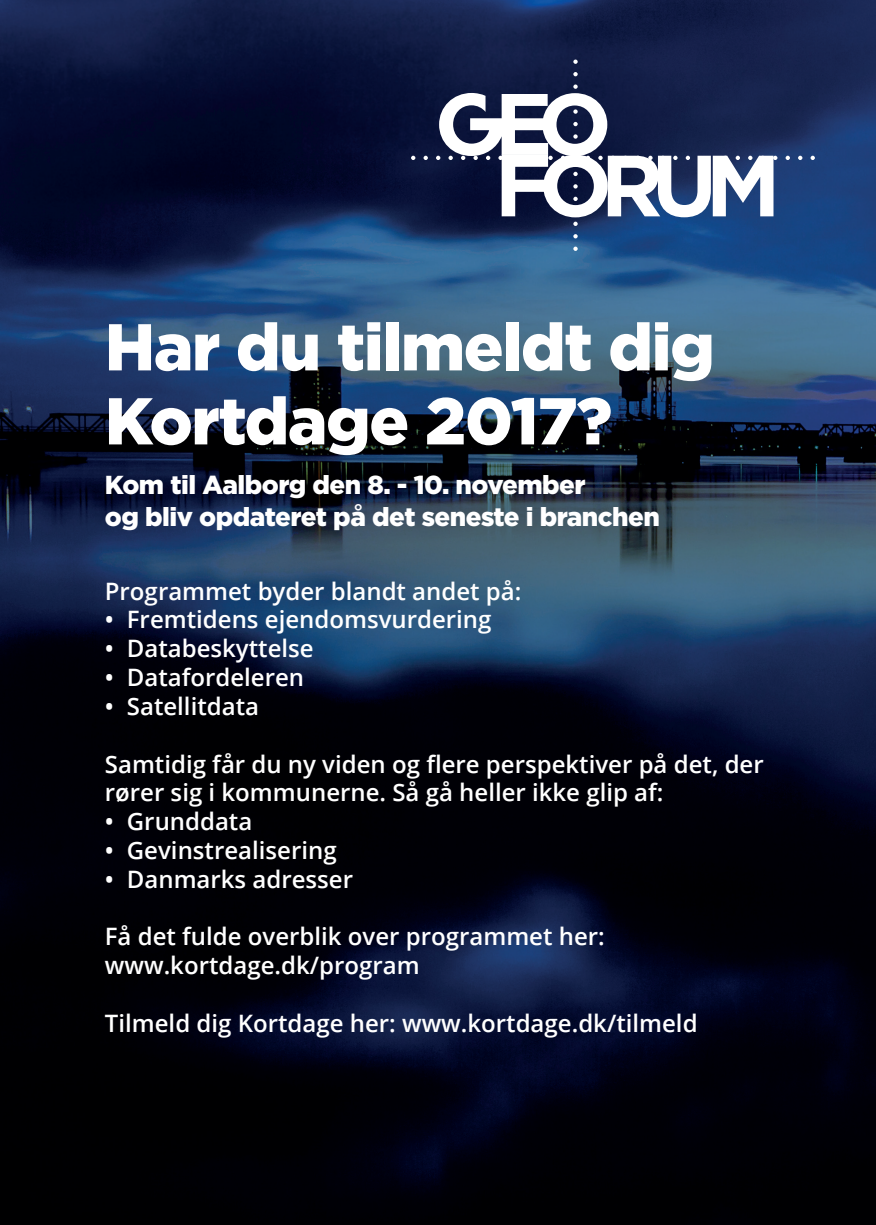
<style>
.page{position:relative;width:876px;height:1225px;background:#fff}
.page>*{position:absolute;margin:0;border:0;box-sizing:border-box;transform-origin:0 0}
.t1{font:900 66px/74px "Gotham";letter-spacing:-.02em;color:#fff}
.t2{font:900 26px/32px "Gotham";letter-spacing:-.02em;color:#fff}
.t3{font:600 24px/28.8px "Open Sans";color:#fff}
</style>
<div class="page">
<img style="left:0;top:0;width:876px;height:1224px">
<svg style="left:424px;top:156px;width:4px;height:4px"></svg>
<svg style="left:411px;top:156px;width:4px;height:4px"></svg>
<svg style="left:573px;top:72px;width:5px;height:4px"></svg>
<svg style="left:573px;top:60px;width:5px;height:4px"></svg>
<svg style="left:786px;top:156px;width:4px;height:4px"></svg>
<svg style="left:798px;top:156px;width:4px;height:4px"></svg>
<svg style="left:810px;top:156px;width:5px;height:4px"></svg>
<svg style="left:573px;top:234px;width:5px;height:4px"></svg>
<svg style="left:573px;top:247px;width:5px;height:4px"></svg>
<svg style="left:436px;top:84px;width:341px;height:142px"></svg>
<h1 class="t1" style="left:105px;top:309px;width:611px">Har du tilmeldt dig<br>Kortdage 2017?</h1>
<p class="t2" style="left:105px;top:469px;width:556px">Kom til Aalborg den 8. - 10. november<br>og bliv opdateret på det seneste i branchen</p>
<p class="t3" style="left:105px;top:576px;width:418px">Programmet byder blandt andet på:</p>
<p class="t3" style="left:105px;top:605px;width:388px">• Fremtidens ejendomsvurdering</p>
<p class="t3" style="left:105px;top:633px;width:210px">• Databeskyttelse</p>
<p class="t3" style="left:105px;top:662px;width:201px">• Datafordeleren</p>
<p class="t3" style="left:105px;top:691px;width:156px">• Satellitdata</p>
<p class="t3" style="left:105px;top:749px;width:660px">Samtidig får du ny viden og flere perspektiver på det, der rører sig i kommunerne. Så gå heller ikke glip af:</p>
<p class="t3" style="left:105px;top:806px;width:149px">• Grunddata</p>
<p class="t3" style="left:105px;top:835px;width:233px">• Gevinstrealisering</p>
<p class="t3" style="left:105px;top:864px;width:250px">• Danmarks adresser</p>
<p class="t3" style="left:105px;top:921px;width:501px">Få det fulde overblik over programmet her: www.kortdage.dk/program</p>
<p class="t3" style="left:105px;top:1008px;width:594px">Tilmeld dig Kortdage her: www.kortdage.dk/tilmeld</p>
</div>
